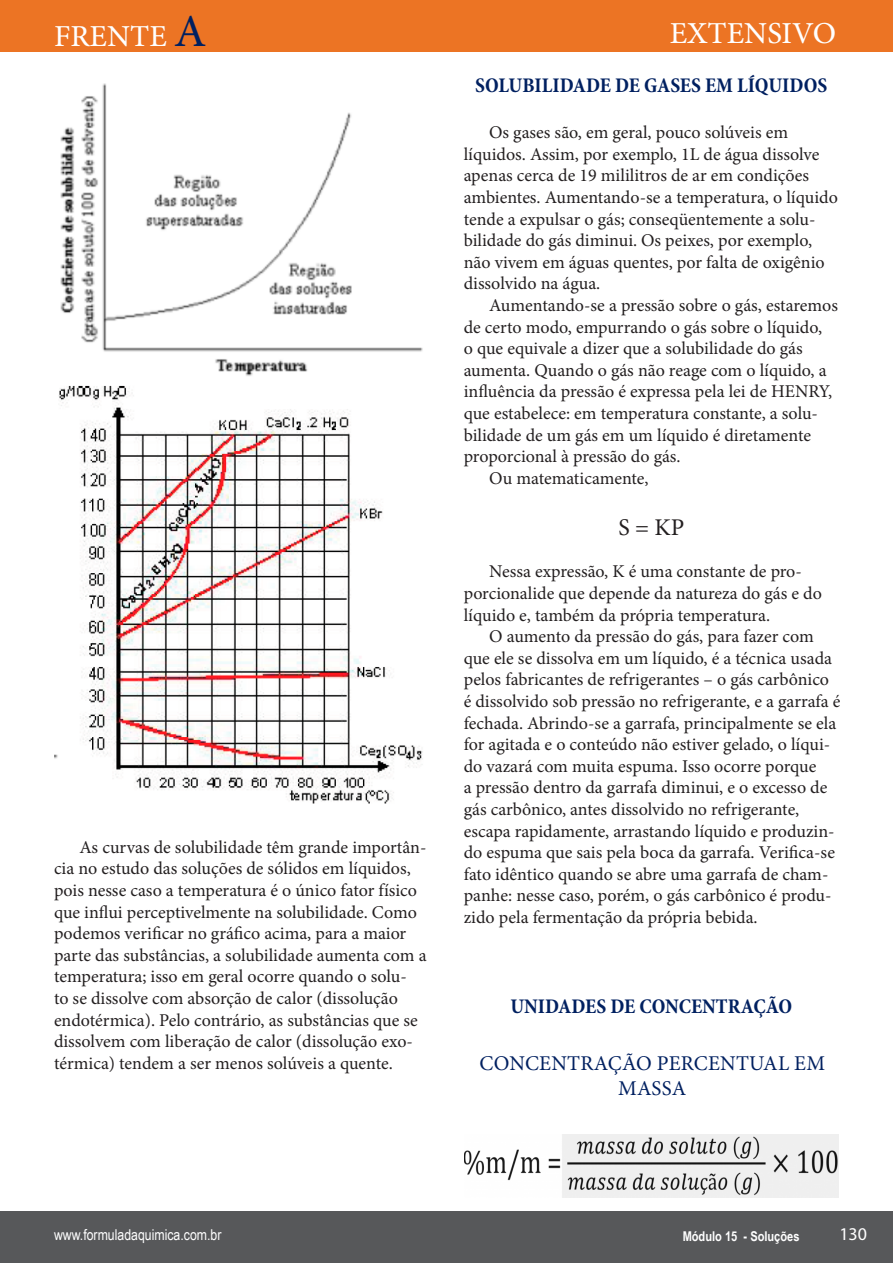
<style>
.page{position:relative;width:893px;height:1263px;background:#fff}
.page>*{position:absolute;margin:0;border:0;box-sizing:border-box;transform-origin:0 0}
.t1{font:30px "Adobe Hebrew";color:#fff}
.t2{font:24px "Minion Pro";color:#231f20}
.t3{font:700 condensed 21px "Minion Pro";color:#002060}
.t4{font:21px/25.2px "Minion Pro";letter-spacing:.01em;color:#002060;text-align:center}
.t5{font:18px/21.6px "Minion Pro";color:#231f20}
.t6{font:18px "Myriad Pro";color:#fff}
.t7{font:15px "Arial Narrow";color:#fff}
.t8{font:700 13.5px "Arial Narrow";color:#fff}
.s1{font-size:45px;color:#002060}
</style>
<div class="page">
<div style="left:0;top:0;width:893px;height:52px;background:#ec7424"></div>
<div style="left:0;top:1211px;width:893px;height:52px;background:#57585a"></div>
<img style="left:54px;top:83px;width:369px;height:721px">
<img style="left:465px;top:1134px;width:374px;height:64px">
<h1 class="t1" style="left:54px;top:18px;width:154px">FRENTE <span class="s1">A</span></h1>
<p class="t5" style="left:54px;top:836px;width:374px;text-indent:26px">As curvas de solubilidade têm grande importân&shy;cia no estudo das soluções de sólidos em líquidos, pois nesse caso a temperatura é o único fator físico que influi perceptivelmente na solubilidade. Como podemos verificar no gráfico acima, para a maior parte das substâncias, a solubilidade aumenta com a temperatura; isso em geral ocorre quando o solu-<br>to se dissolve com absorção de calor (dissolução endotérmica). Pelo contrário, as substâncias que se dissolvem com liberação de calor (dissolução exo&shy;térmica) tendem a ser menos solúveis a quente.</p>
<h1 class="t1" style="left:670px;top:15px;width:168px">EXTENSIVO</h1>
<p class="t3" style="left:475px;top:71px;width:354px">SOLUBILIDADE DE GASES EM LÍQUIDOS</p>
<p class="t5" style="left:464px;top:122px;width:376px;text-indent:26px">Os gases são, em geral, pouco solúveis em líquidos. Assim, por exemplo, 1L de água dissolve apenas cerca de 19 mililitros de ar em condições ambientes. Aumentando-se a temperatura, o líquido tende a expulsar o gás; conseqüentemente a solu&shy;bilidade do gás diminui. Os peixes, por exemplo, não vivem em águas quentes, por falta de oxigênio dissolvido na água.</p>
<p class="t5" style="left:464px;top:294px;width:376px;text-indent:26px">Aumentando-se a pressão sobre o gás, estaremos de certo modo, empurrando o gás sobre o líquido,<br>o que equivale a dizer que a solubilidade do gás aumenta. Quando o gás não reage com o líquido, a influência da pressão é expressa pela lei de HENRY, que estabelece: em temperatura constante, a solu&shy;bilidade de um gás em um líquido é diretamente proporcional à pressão do gás.</p>
<p class="t5" style="left:489px;top:467px;width:161px">Ou matematicamente,</p>
<p class="t2" style="left:618px;top:511px;width:67px">S = KP</p>
<p class="t5" style="left:464px;top:561px;width:360px;text-indent:26px">Nessa expressão, K é uma constante de pro&shy;porcionalide que depende da natureza do gás e do líquido e, também da própria temperatura.</p>
<p class="t5" style="left:464px;top:626px;width:378px;text-indent:26px">O aumento da pressão do gás, para fazer com que ele se dissolva em um líquido, é a técnica usada pelos fabricantes de refrigerantes – o gás carbônico é dissolvido sob pressão no refrigerante, e a garrafa é fechada. Abrindo-se a garrafa, principalmente se ela for agitada e o conteúdo não estiver gelado, o líqui&shy;do vazará com muita espuma. Isso ocorre porque<br>a pressão dentro da garrafa diminui, e o excesso de gás carbônico, antes dissolvido no refrigerante,</p>
<p class="t5" style="left:464px;top:820px;width:373px">escapa rapidamente, arrastando líquido e produzin&shy;do espuma que sais pela boca da garrafa. Verifica-se fato idêntico quando se abre uma garrafa de cham&shy;panhe: nesse caso, porém, o gás carbônico é produ&shy;zido pela fermentação da própria bebida.</p>
<p class="t3" style="left:510px;top:992px;width:284px">UNIDADES DE CONCENTRAÇÃO</p>
<p class="t4" style="left:479px;top:1050px;width:347px">CONCENTRAÇÃO PERCENTUAL EM<br>MASSA</p>
<p class="t8" style="left:624px;top:1226px;width:171px">Módulo 2- Separação de Mistura</p>
<p class="t6" style="left:839px;top:1223px;width:29px">130</p>
<p class="t7" style="left:54px;top:1224px;width:169px">www.formuladaquimica.com.br</p>
<p class="t7" style="left:58px;top:1224px;width:169px">www.formuladaquimica.com.br</p>
<p class="t8" style="left:617px;top:1226px;width:168px">Módulo 4 - Classificação Periód</p>
<p class="t8" style="left:646px;top:1226px;width:155px">Módulo 3 - Estrutura Atômica</p>
<p class="t8" style="left:683px;top:1226px;width:118px">Módulo 15 - Soluções</p>
</div>
